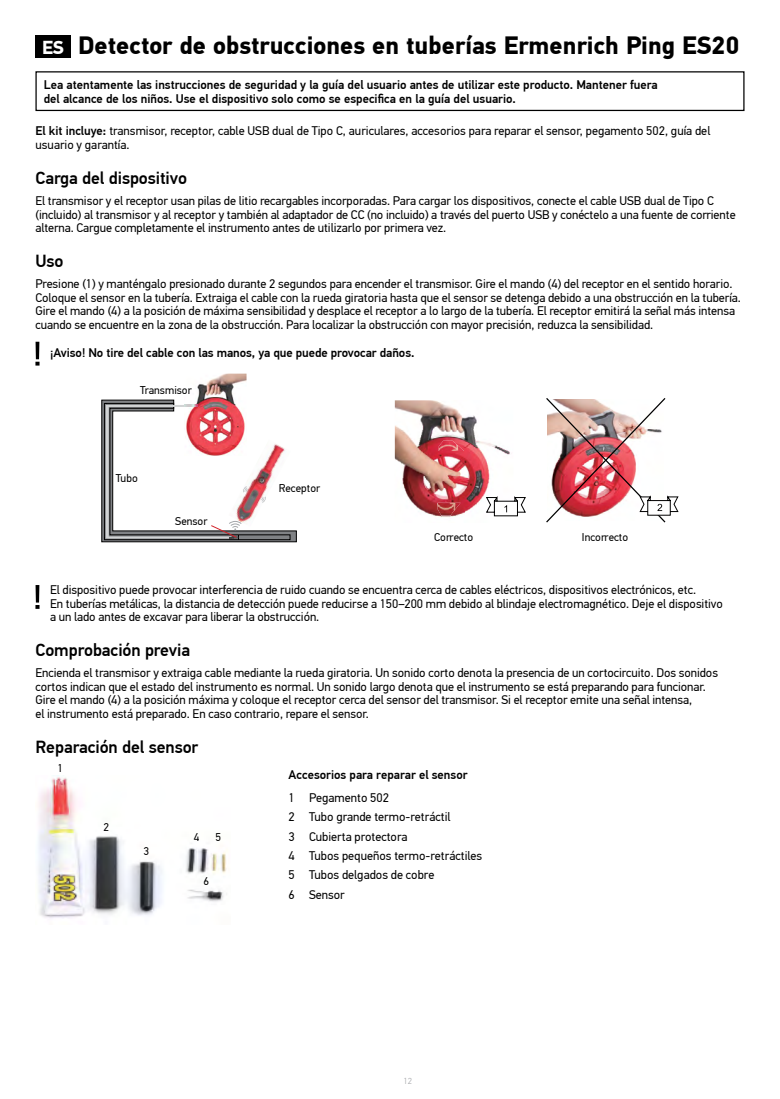
<style>
.page{position:relative;width:780px;height:1099px;background:#fff}
.page>*{position:absolute;margin:0;border:0;box-sizing:border-box;transform-origin:0 0}
.t1{font:700 25px "PF Din Text Pro";color:#000}
.t2{font:500 17.5px "PF Din Text Pro";letter-spacing:-.005em;color:#000}
.t3{font:12.5px/13.8px "PF Din Text Pro";letter-spacing:-.005em;color:#000}
.t4{font:500 12.5px/13.8px "PF Din Text Pro";color:#000}
.t5{font:11.25px "PF Din Text Pro";color:#000}
.t6{font:300 8.75px "PF Din Text Pro";color:#a7a9ac}
.s1{font-size:18.75px;color:#fff}
.s2{font-weight:500}
</style>
<div class="page">
<div style="left:35px;top:35px;width:36px;height:23px;background:#000"></div>
<div style="left:35px;top:71px;width:709px;height:40px;border:1px solid #000"></div>
<svg style="left:35px;top:342px;width:5px;height:23px"></svg>
<img style="left:197px;top:373px;width:49px;height:27px">
<svg style="left:101px;top:400px;width:195px;height:142px"></svg>
<img style="left:395px;top:400px;width:118px;height:117px">
<img style="left:439px;top:440px;width:25px;height:11px">
<img style="left:437px;top:503px;width:23px;height:13px">
<svg style="left:485px;top:495px;width:41px;height:21px"></svg>
<img style="left:546px;top:398px;width:133px;height:125px">
<svg style="left:35px;top:585px;width:5px;height:24px"></svg>
<img style="left:38px;top:775px;width:189px;height:143px">
<h1 class="t1" style="left:42px;top:30px;width:698px"><span class="s1">ES</span> Detector de obstrucciones en tuberías Ermenrich Ping ES20</h1>
<p class="t4" style="left:44px;top:78px;width:615px">Lea atentamente las instrucciones de seguridad y la guía del usuario antes de utilizar este producto. Mantener fuera del alcance de los niños. Use el dispositivo solo como se especifica en la guía del usuario.</p>
<p class="t3" style="left:35px;top:124px;width:676px"><span class="s2">El kit incluye:</span> transmisor, receptor, cable USB dual de Tipo C, auriculares, accesorios para reparar el sensor, pegamento 502, guía del usuario y garantía.</p>
<h2 class="t2" style="left:35px;top:167px;width:153px">Carga del dispositivo</h2>
<p class="t3" style="left:35px;top:194px;width:701px">El transmisor y el receptor usan pilas de litio recargables incorporadas. Para cargar los dispositivos, conecte el cable USB dual de Tipo C (incluido) al transmisor y al receptor y también al adaptador de CC (no incluido) a través del puerto USB y conéctelo a una fuente de corriente alterna. Cargue completamente el instrumento antes de utilizarlo por primera vez.</p>
<h2 class="t2" style="left:35px;top:250px;width:30px">Uso</h2>
<p class="t3" style="left:35px;top:277px;width:706px">Presione (1) y manténgalo presionado durante 2 segundos para encender el transmisor. Gire el mando (4) del receptor en el sentido horario.<br>Coloque el sensor en la tubería. Extraiga el cable con la rueda giratoria hasta que el sensor se detenga debido a una obstrucción en la tubería.<br>Gire el mando (4) a la posición de máxima sensibilidad y desplace el receptor a lo largo de la tubería. El receptor emitirá la señal más intensa cuando se encuentre en la zona de la obstrucción. Para localizar la obstrucción con mayor precisión, reduzca la sensibilidad.</p>
<p class="t4" style="left:50px;top:346px;width:366px">¡Aviso! No tire del cable con las manos, ya que puede provocar daños.</p>
<p class="t5" style="left:140px;top:384px;width:53px">Transmisor</p>
<p class="t5" style="left:116px;top:472px;width:24px">Tubo</p>
<p class="t5" style="left:175px;top:514px;width:34px">Sensor</p>
<p class="t5" style="left:279px;top:481px;width:43px">Receptor</p>
<p class="t5" style="left:434px;top:531px;width:41px">Correcto</p>
<p class="t5" style="left:582px;top:531px;width:48px">Incorrecto</p>
<p class="t3" style="left:50px;top:582px;width:674px">El dispositivo puede provocar interferencia de ruido cuando se encuentra cerca de cables eléctricos, dispositivos electrónicos, etc.<br>En tuberías metálicas, la distancia de detección puede reducirse a 150–200 mm debido al blindaje electromagnético. Deje el dispositivo a un lado antes de excavar para liberar la obstrucción.</p>
<h2 class="t2" style="left:35px;top:639px;width:156px">Comprobación previa</h2>
<p class="t3" style="left:35px;top:666px;width:684px">Encienda el transmisor y extraiga cable mediante la rueda giratoria. Un sonido corto denota la presencia de un cortocircuito. Dos sonidos cortos indican que el estado del instrumento es normal. Un sonido largo denota que el instrumento se está preparando para funcionar.<br>Gire el mando (4) a la posición máxima y coloque el receptor cerca del sensor del transmisor. Si el receptor emite una señal intensa,<br>el instrumento está preparado. En caso contrario, repare el sensor.</p>
<h2 class="t2" style="left:35px;top:736px;width:164px">Reparación del sensor</h2>
<p class="t4" style="left:288px;top:768px;width:180px">Accesorios para reparar el sensor</p>
<p class="t3" style="left:288px;top:787px;width:195px;line-height:19.4px">1 Pegamento 502<br>2 Tubo grande termo-retráctil<br>3 Cubierta protectora<br>4 Tubos pequeños termo-retráctiles<br>5 Tubos delgados de cobre<br>6 Sensor</p>
<p class="t5" style="left:57px;top:761px;width:7px">1</p>
<p class="t5" style="left:103px;top:820px;width:7px">2</p>
<p class="t5" style="left:194px;top:831px;width:7px">4</p>
<p class="t5" style="left:215px;top:831px;width:7px">5</p>
<p class="t5" style="left:203px;top:874px;width:7px">6</p>
<p class="t5" style="left:144px;top:844px;width:7px">3</p>
<p class="t6" style="left:403px;top:1076px;width:10px">12</p>
</div>
